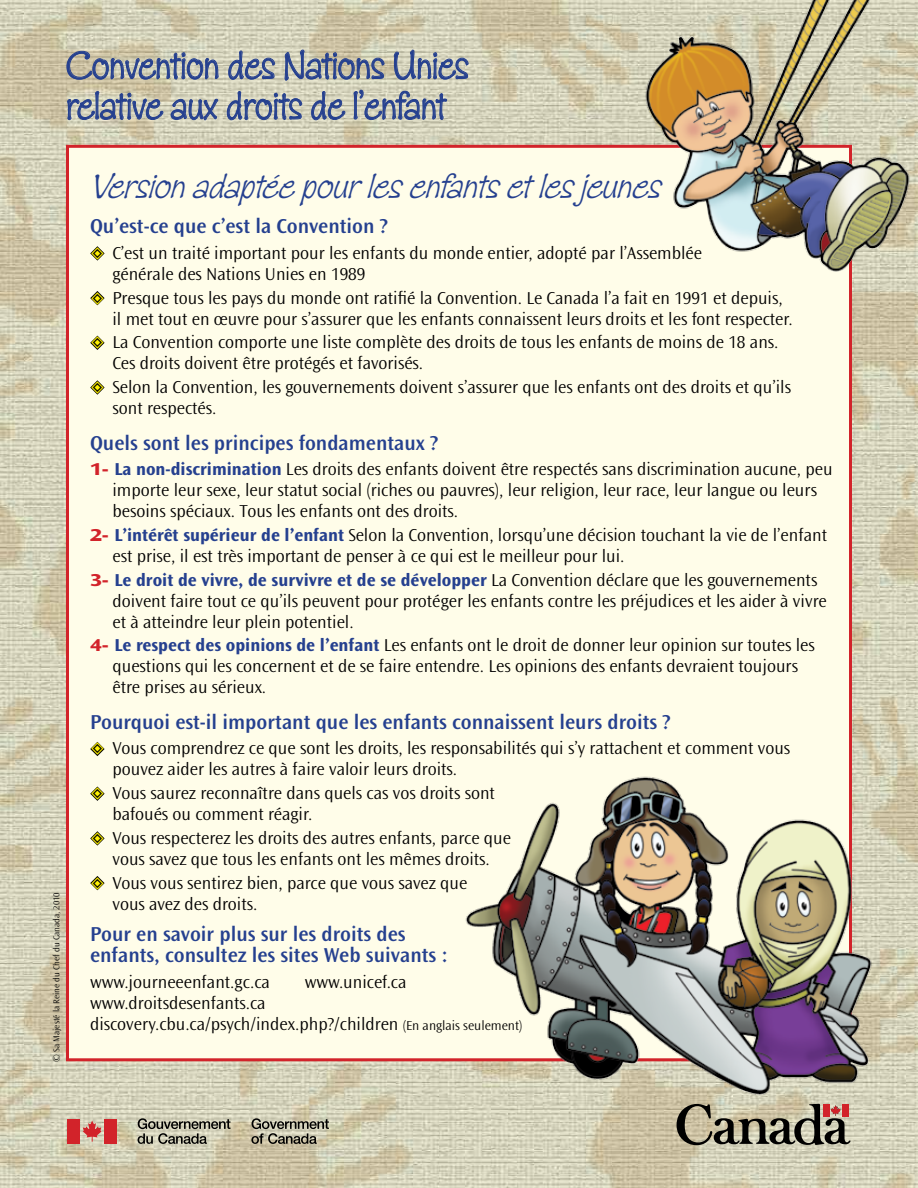
<style>
.page{position:relative;width:918px;height:1188px;background:#fff}
.page>*{position:absolute;margin:0;border:0;box-sizing:border-box;transform-origin:0 0}
.t1{font:40.5px/40.5px "Zipty Do Std";color:#25408f;scale:.95 1}
.t2{font:italic 36px "Zipty Do Std";color:#25408f}
.t3{font:600 21px/21px "Ocean Sans Std";color:#25408f}
.t4{font:300 18px/21px "Ocean Sans Std";color:#000}
.t5{font:300 9px "Ocean Sans Std";color:#000}
.s1{font-weight:800;font-stretch:expanded;color:#d2232a}
.s2{font-weight:700;color:#25408f}
.s3{font-size:13.5px}
</style>
<div class="page">
<img style="left:0;top:0;width:918px;height:1188px">
<div style="left:66px;top:145px;width:786px;height:916px;background:#fffde9;border:3px solid #d2232a"></div>
<img style="left:459px;top:769px;width:421px;height:333px">
<svg style="left:677px;top:1104px;width:174px;height:41px;background:#908674"></svg>
<svg style="left:66px;top:0;width:153px;height:142px;background:#c1c0af"></svg>
<svg style="left:227px;top:0;width:242px;height:149px;background:#c5c0b1"></svg>
<img style="left:642px;top:0;width:271px;height:274px">
<div style="left:68px;top:1119px;width:12px;height:25px;background:#d2232a"></div>
<svg style="left:83px;top:1121px;width:19px;height:21px"></svg>
<div style="left:104px;top:1119px;width:13px;height:25px;background:#d2232a"></div>
<svg style="left:251px;top:1118px;width:78px;height:26px;background:#989583"></svg>
<svg style="left:138px;top:1118px;width:93px;height:26px;background:#9d9b8a"></svg>
<svg style="left:90px;top:246px;width:15px;height:15px"></svg>
<svg style="left:90px;top:291px;width:15px;height:15px"></svg>
<svg style="left:90px;top:335px;width:15px;height:15px"></svg>
<svg style="left:90px;top:380px;width:15px;height:15px"></svg>
<svg style="left:90px;top:742px;width:15px;height:14px"></svg>
<svg style="left:90px;top:786px;width:15px;height:15px"></svg>
<svg style="left:90px;top:831px;width:15px;height:15px"></svg>
<svg style="left:90px;top:876px;width:15px;height:15px"></svg>
<h1 class="t1" style="left:66px;top:45px;width:425px">Convention des Nations Unies relative aux droits de l’enfant</h1>
<p class="t5" style="left:52px;top:1062px;width:171px;rotate:-90deg">© Sa Majesté la Reine du Chef du Canada, 2010</p>
<h2 class="t2" style="left:90px;top:164px;width:583px">Versionadaptéepourlesenfantsetlesjeunes</h2>
<p class="t3" style="left:90px;top:216px;width:300px">Qu’est-ce que c’est la Convention ?</p>
<p class="t4" style="left:112px;top:243px;width:591px">C’est un traité important pour les enfants du monde entier, adopté par l’Assemblée générale des Nations Unies en 1989</p>
<p class="t4" style="left:112px;top:287px;width:682px">Presque tous les pays du monde ont ratifié la Convention. Le Canada l’a fait en 1991 et depuis, il met tout en œuvre pour s’assurer que les enfants connaissent leurs droits et les font respecter.</p>
<p class="t4" style="left:112px;top:332px;width:668px">La Convention comporte une liste complète des droits de tous les enfants de moins de 18 ans.<br>Ces droits doivent être protégés et favorisés.</p>
<p class="t4" style="left:112px;top:377px;width:680px">Selon la Convention, les gouvernements doivent s’assurer que les enfants ont des droits et qu’ils sont respectés.</p>
<p class="t3" style="left:90px;top:432px;width:350px">Quels sont les principes fondamentaux ?</p>
<p class="t4" style="left:112px;top:459px;width:722px;text-indent:-22px"><span class="s1">1-</span> <span class="s2">La non-discrimination</span> Les droits des enfants doivent être respectés sans discrimination aucune, peu importe leur sexe, leur statut social (riches ou pauvres), leur religion, leur race, leur langue ou leurs besoins spéciaux. Tous les enfants ont des droits.</p>
<p class="t4" style="left:112px;top:525px;width:716px;text-indent:-22px"><span class="s1">2-</span> <span class="s2">L’intérêt supérieur de l’enfant</span> Selon la Convention, lorsqu’une décision touchant la vie de l’enfant est prise, il est très important de penser à ce qui est le meilleur pour lui.</p>
<p class="t4" style="left:112px;top:569px;width:716px;text-indent:-22px"><span class="s1">3-</span> <span class="s2">Le droit de vivre, de survivre et de se développer</span> La Convention déclare que les gouvernements doivent faire tout ce qu’ils peuvent pour protéger les enfants contre les préjudices et les aider à vivre et à atteindre leur plein potentiel.</p>
<p class="t4" style="left:112px;top:635px;width:704px;text-indent:-22px"><span class="s1">4-</span> <span class="s2">Le respect des opinions de l’enfant</span> Les enfants ont le droit de donner leur opinion sur toutes les questions qui les concernent et de se faire entendre. Les opinions des enfants devraient toujours être prises au sérieux.</p>
<p class="t3" style="left:90px;top:712px;width:582px">Pourquoi est-il important que les enfants connaissent leurs droits ?</p>
<p class="t4" style="left:112px;top:738px;width:679px">Vous comprendrez ce que sont les droits, les responsabilités qui s’y rattachent et comment vous pouvez aider les autres à faire valoir leurs droits.</p>
<p class="t4" style="left:112px;top:783px;width:384px">Vous saurez reconnaître dans quels cas vos droits sont bafoués ou comment réagir.</p>
<p class="t4" style="left:112px;top:828px;width:400px">Vous respecterez les droits des autres enfants, parce que vous savez que tous les enfants ont les mêmes droits.</p>
<p class="t4" style="left:112px;top:872px;width:356px">Vous vous sentirez bien, parce que vous savez que vous avez des droits.</p>
<p class="t3" style="left:90px;top:924px;width:360px">Pour en savoir plus sur les droits des enfants, consultez les sites Web suivants :</p>
<p class="t4" style="left:90px;top:971px;width:182px">www.journeeenfant.gc.ca</p>
<p class="t4" style="left:305px;top:971px;width:103px">www.unicef.ca</p>
<p class="t4" style="left:90px;top:992px;width:434px">www.droitsdesenfants.ca discovery.cbu.ca/psych/index.php?/children <span class="s3">(En anglais seulement)</span></p>
</div>
